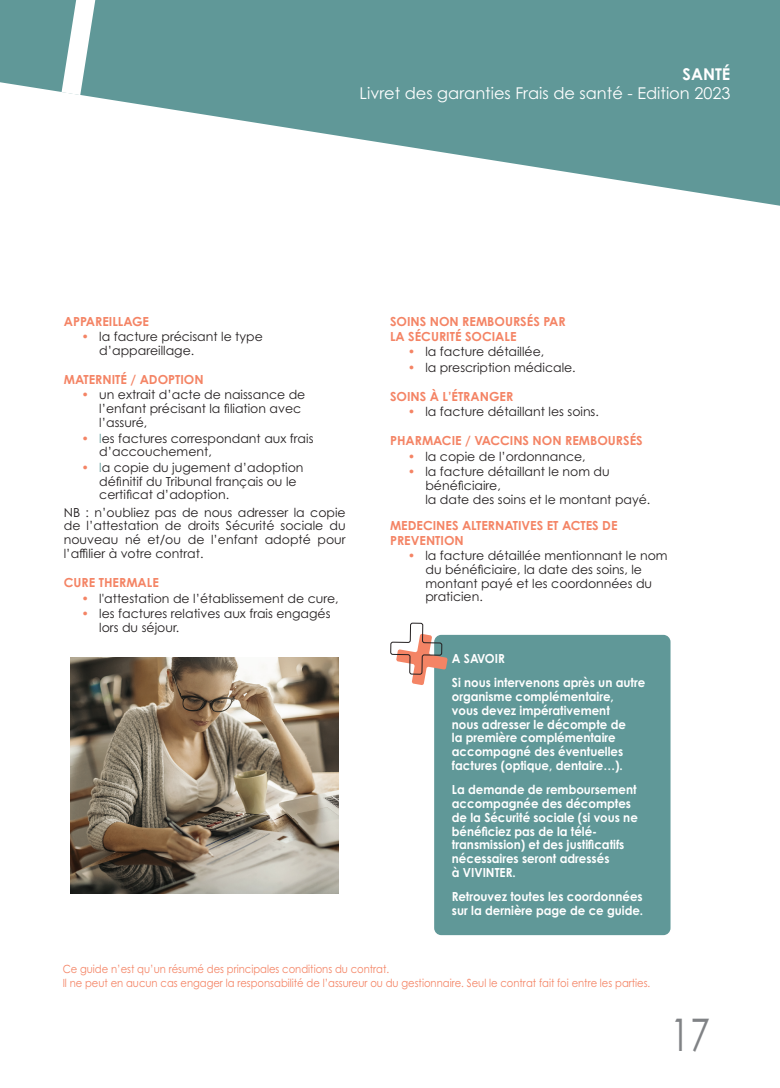
<style>
.page{position:relative;width:780px;height:1088px;background:#fff}
.page>*{position:absolute;margin:0;border:0;box-sizing:border-box;transform-origin:0 0}
.t1{font:45px "Century Gothic Pro";color:#808285;scale:.8 1}
.t2{font:16.25px "Century Gothic Pro";color:#fff}
.t3{font:700 16.25px "Century Gothic Pro";color:#fff}
.Sous-Titre-light-Ora{font:12.5px/13.8px "Century Gothic Pro";color:#231f20}
.t4{font:700 12.5px/13.8px "Century Gothic Pro";color:#fff;scale:.94 1}
.Sous-Titre-light-Ora-2{font:700 12.5px/15px "Century Gothic Pro";color:#f48465}
.Texte_courant{font:12.5px/13.8px "Century Gothic Pro";color:#231f20;text-align:justify}
.t5{font:11.25px "Century Gothic Pro";color:#f48465;scale:.89 1}
.s1{color:#f48465}
.s2{color:#609898}
</style>
<div class="page">
<svg style="left:0;top:0;width:780px;height:206px;fill:#609898"></svg>
<svg style="left:62px;top:0;width:52px;height:95px"></svg>
<img style="left:71px;top:657px;width:267px;height:236px">
<div style="left:434px;top:635px;width:236px;height:300px;background:#609898;border-radius:7px"></div>
<svg style="left:390px;top:622px;width:57px;height:106px"></svg>
<h2 class="t3" style="left:682px;top:64px;width:49px">SANTÉ</h2>
<h2 class="t2" style="left:359px;top:84px;width:372px">Livret des garanties Frais de santé - Edition 2023</h2>
<p class="Sous-Titre-light-Ora-2" style="left:64px;top:313px;width:87px">APPAREILLAGE</p>
<p class="Sous-Titre-light-Ora" style="left:99px;top:329px;width:165px;text-indent:-18px"><span class="s1">•</span> la facture précisant le type d’appareillage.</p>
<p class="Sous-Titre-light-Ora-2" style="left:64px;top:372px;width:141px">MATERNITÉ / ADOPTION</p>
<p class="Sous-Titre-light-Ora" style="left:99px;top:388px;width:207px;text-indent:-18px"><span class="s1">•</span> un extrait d’acte de naissance de l’enfant précisant la filiation avec l’assuré,</p>
<p class="Sous-Titre-light-Ora" style="left:99px;top:431px;width:216px;text-indent:-18px"><span class="s1">•</span> <span class="s2">l</span>es factures correspondant aux frais d’accouchement,</p>
<p class="Sous-Titre-light-Ora" style="left:99px;top:460px;width:206px;text-indent:-18px"><span class="s1">•</span> <span class="s2">l</span>a copie du jugement d’adoption définitif du Tribunal français ou le certificat d’adoption.</p>
<p class="Texte_courant" style="left:64px;top:505px;width:283px">NB : n’oubliez pas de nous adresser la copie de l’attestation de droits Sécurité sociale du nouveau né et/ou de l’enfant adopté pour l’affilier à votre contrat.</p>
<p class="Sous-Titre-light-Ora-2" style="left:64px;top:575px;width:97px">CURE THERMALE</p>
<p class="Sous-Titre-light-Ora" style="left:81px;top:591px;width:259px"><span class="s1">•</span> l'attestation de l’établissement de cure,</p>
<p class="Sous-Titre-light-Ora" style="left:99px;top:606px;width:233px;text-indent:-18px"><span class="s1">•</span> les factures relatives aux frais engagés lors du séjour.</p>
<p class="Sous-Titre-light-Ora-2" style="left:390px;top:313px;width:177px">SOINS NON REMBOURSÉS PAR<br>LA SÉCURITÉ SOCIALE</p>
<p class="Sous-Titre-light-Ora" style="left:407px;top:344px;width:138px"><span class="s1">•</span> la facture détaillée,</p>
<p class="Sous-Titre-light-Ora" style="left:407px;top:360px;width:169px"><span class="s1">•</span> la prescription médicale.</p>
<p class="Sous-Titre-light-Ora-2" style="left:390px;top:388px;width:125px">SOINS À L’ÉTRANGER</p>
<p class="Sous-Titre-light-Ora" style="left:407px;top:405px;width:193px"><span class="s1">•</span> la facture détaillant les soins.</p>
<p class="Sous-Titre-light-Ora-2" style="left:390px;top:433px;width:254px">PHARMACIE / VACCINS NON REMBOURSÉS</p>
<p class="Sous-Titre-light-Ora" style="left:407px;top:449px;width:179px"><span class="s1">•</span> la copie de l’ordonnance,</p>
<p class="Sous-Titre-light-Ora" style="left:425px;top:465px;width:226px;text-indent:-18px"><span class="s1">•</span> la facture détaillant le nom du bénéficiaire,<br>la date des soins et le montant payé.</p>
<p class="Sous-Titre-light-Ora-2" style="left:390px;top:517px;width:229px">MEDECINES ALTERNATIVES ET ACTES DE<br>PREVENTION</p>
<p class="Sous-Titre-light-Ora" style="left:425px;top:549px;width:243px;text-indent:-18px"><span class="s1">•</span> la facture détaillée mentionnant le nom du bénéficiaire, la date des soins, le montant payé et les coordonnées du praticien.</p>
<h3 class="t4" style="left:452px;top:651px;width:58px">A SAVOIR</h3>
<h3 class="t4" style="left:452px;top:676px;width:207px">Si nous intervenons après un autre organisme complémentaire,<br>vous devez impérativement<br>nous adresser le décompte de<br>la première complémentaire accompagné des éventuelles factures (optique, dentaire…).</h3>
<h3 class="t4" style="left:452px;top:783px;width:199px">La demande de remboursement accompagnée des décomptes de la Sécurité sociale (si vous ne bénéficiez pas de la télé&shy;transmission) et des justificatifs nécessaires seront adressés<br>à VIVINTER.</h3>
<h3 class="t4" style="left:452px;top:889px;width:205px">Retrouvez toutes les coordonnées sur la dernière page de ce guide.</h3>
<p class="t5" style="left:63px;top:962px;width:368px">Ce guide n’est qu’un résumé des principales conditions du contrat.</p>
<p class="t5" style="left:63px;top:976px;width:661px">Il ne peut en aucun cas engager la responsabilité de l’assureur ou du gestionnaire. Seul le contrat fait foi entre les parties.</p>
<h1 class="t1" style="left:670px;top:1007px;width:51px">17</h1>
</div>
